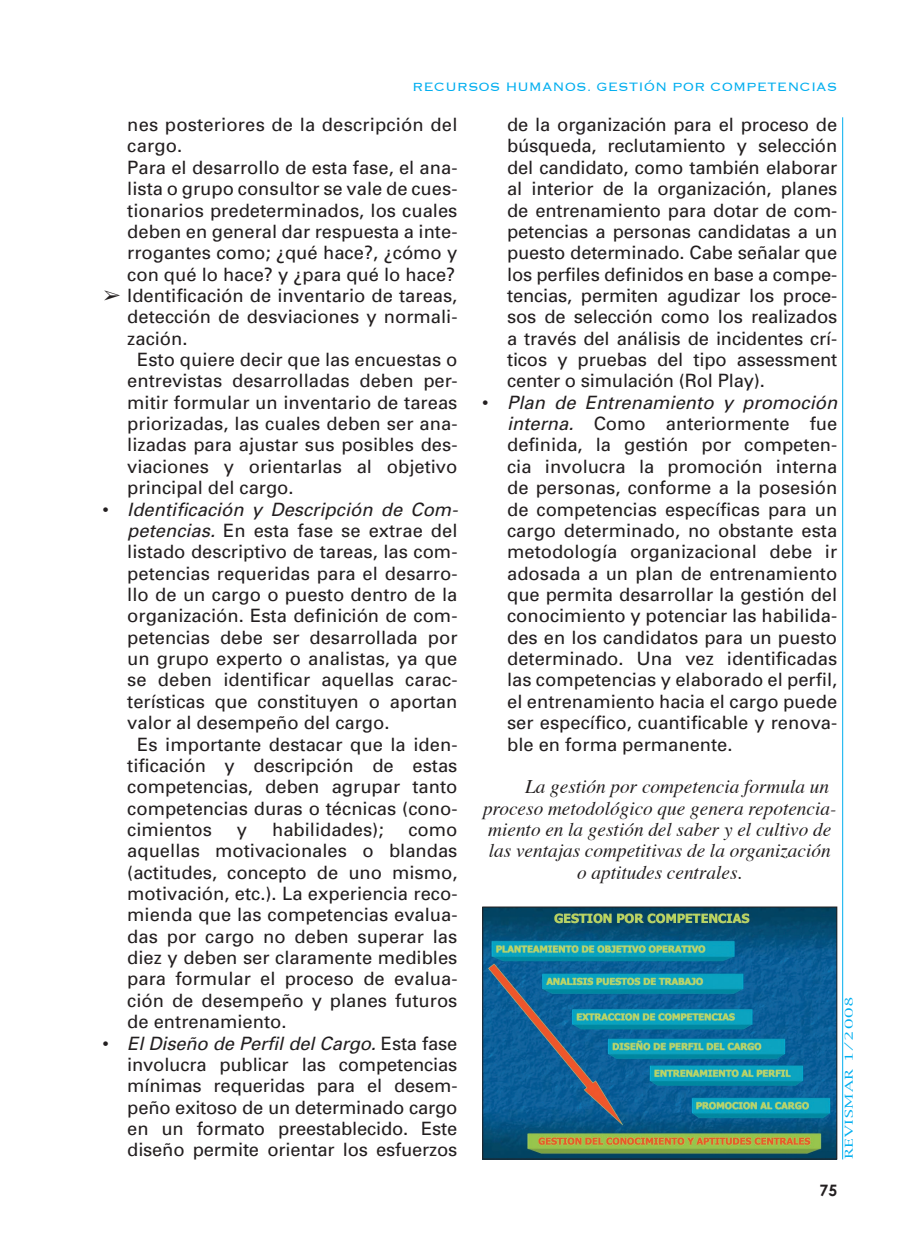
<style>
.page{position:relative;width:905px;height:1252px;background:#fff}
.page>*{position:absolute;margin:0;border:0;box-sizing:border-box;transform-origin:0 0}
.t1{font:italic 19.25px "Times";color:#231f20}
.t2{font:18.38px/21.3px "Univers";color:#231f20;text-align:justify}
.t3{font:italic 18.38px "Univers";color:#231f20}
.t4{font:300 15.75px "Copperplate";color:#00aeef}
.t5{font:700 15.75px "Century Gothic";color:#231f20}
.t6{font:10.5px "New York";letter-spacing:.05em;color:#00aeef;scale:1.5 1}
.s1{font-family:"MS Gothic"}
.s2{font-style:normal}
.s3{font-style:italic}
</style>
<div class="page">
<hr style="left:842px;top:117px;width:1px;height:1042px;background:#00aeef">
<img style="left:484px;top:908px;width:351px;height:249px">
<div style="left:482px;top:906px;width:355px;height:253px;border:1px solid #231f20"></div>
<p class="t4" style="left:412px;top:77px;width:426px">RECURSOS HUMANOS. GESTIÓN POR COMPETENCIAS</p>
<p class="t2" style="left:127px;top:114px;width:331px;text-align:left">nes posteriores de la descripción del cargo.<br>Para el desarrollo de esta fase, el ana&shy;lista o grupo consultor se vale de cues&shy;tionarios predeterminados, los cuales deben en general dar respuesta a inte&shy;rrogantes como; ¿qué hace?, ¿cómo y con qué lo hace? y ¿para qué lo hace?</p>
<p class="t2" style="left:102px;top:285px;width:356px"><span class="s1">➢</span> Identificación de inventario de tareas,</p>
<p class="t2" style="left:127px;top:306px;width:331px">detección de desviaciones y normali-</p>
<p class="t2" style="left:127px;top:328px;width:62px">zación.</p>
<p class="t2" style="left:137px;top:349px;width:321px">Esto quiere decir que las encuestas o</p>
<p class="t2" style="left:127px;top:370px;width:331px">entrevistas desarrolladas deben per-</p>
<p class="t2" style="left:127px;top:392px;width:331px">mitir formular un inventario de tareas</p>
<p class="t2" style="left:127px;top:413px;width:331px">priorizadas, las cuales deben ser ana-</p>
<p class="t2" style="left:127px;top:434px;width:331px">lizadas para ajustar sus posibles des-</p>
<p class="t2" style="left:127px;top:456px;width:331px">viaciones y orientarlas al objetivo</p>
<p class="t2" style="left:127px;top:477px;width:168px">principal del cargo.</p>
<p class="t3" style="left:102px;top:498px;width:355px"><span class="s2">•</span> Identificación y Descripción de Com-</p>
<p class="t2" style="left:127px;top:520px;width:331px"><span class="s3">petencias.</span> En esta fase se extrae del</p>
<p class="t2" style="left:127px;top:541px;width:331px">listado descriptivo de tareas, las com-</p>
<p class="t2" style="left:127px;top:562px;width:331px">petencias requeridas para el desarro-</p>
<p class="t2" style="left:127px;top:584px;width:331px">llo de un cargo o puesto dentro de la</p>
<p class="t2" style="left:127px;top:605px;width:331px">organización. Esta definición de com-</p>
<p class="t2" style="left:127px;top:626px;width:331px">petencias debe ser desarrollada por</p>
<p class="t2" style="left:127px;top:648px;width:331px">un grupo experto o analistas, ya que</p>
<p class="t2" style="left:127px;top:669px;width:331px">se deben identificar aquellas carac-</p>
<p class="t2" style="left:127px;top:691px;width:331px">terísticas que constituyen o aportan</p>
<p class="t2" style="left:127px;top:712px;width:263px">valor al desempeño del cargo.</p>
<p class="t2" style="left:137px;top:733px;width:321px">Es importante destacar que la iden-</p>
<p class="t2" style="left:127px;top:755px;width:331px">tificación y descripción de estas</p>
<p class="t2" style="left:127px;top:776px;width:331px">competencias, deben agrupar tanto</p>
<p class="t2" style="left:127px;top:797px;width:331px">competencias duras o técnicas (cono-</p>
<p class="t2" style="left:127px;top:819px;width:86px">cimientos</p>
<p class="t2" style="left:237px;top:819px;width:12px">y</p>
<p class="t2" style="left:272px;top:819px;width:113px">habilidades);</p>
<p class="t2" style="left:127px;top:819px;width:331px;text-indent:281px">como aquellas motivacionales o blandas (actitudes, concepto de uno mismo, motivación, etc.). La experiencia reco&shy;mienda que las competencias evalua&shy;das por cargo no deben superar las diez y deben ser claramente medibles para formular el proceso de evalua&shy;ción de desempeño y planes futuros de entrenamiento.</p>
<p class="t2" style="left:127px;top:1032px;width:331px;text-indent:-25px">• <span class="s3">El Diseño de Perfil del Cargo.</span> Esta fase involucra publicar las competencias mínimas requeridas para el desem&shy;peño exitoso de un determinado cargo en un formato preestablecido. Este diseño permite orientar los esfuerzos</p>
<p class="t2" style="left:507px;top:114px;width:331px">de la organización para el proceso de búsqueda, reclutamiento y selección del candidato, como también elaborar al interior de la organización, planes de entrenamiento para dotar de com&shy;petencias a personas candidatas a un puesto determinado. Cabe señalar que los perfiles definidos en base a compe&shy;tencias, permiten agudizar los proce&shy;sos de selección como los realizados a través del análisis de incidentes crí&shy;ticos y pruebas del tipo assessment center o simulación (Rol Play).</p>
<p class="t2" style="left:507px;top:392px;width:331px;text-indent:-25px">• <span class="s3">Plan de Entrenamiento y promoción interna.</span> Como anteriormente fue definida, la gestión por competen&shy;cia involucra la promoción interna de personas, conforme a la posesión de competencias específicas para un cargo determinado, no obstante esta metodología organizacional debe ir adosada a un plan de entrenamiento que permita desarrollar la gestión del conocimiento y potenciar las habilida&shy;des en los candidatos para un puesto determinado. Una vez identificadas las competencias y elaborado el perfil, el entrenamiento hacia el cargo puede ser específico, cuantificable y renova&shy;ble en forma permanente.</p>
<p class="t1" style="left:525px;top:769px;width:305px">La gestión por competencia formula un</p>
<p class="t1" style="left:483px;top:790px;width:355px">proceso metodológico que genera repotencia-</p>
<p class="t1" style="left:488px;top:812px;width:344px">miento en la gestión del saber y el cultivo de</p>
<p class="t1" style="left:488px;top:833px;width:343px">las ventajas competitivas de la organización</p>
<p class="t1" style="left:577px;top:855px;width:167px">o aptitudes centrales.</p>
<p class="t6" style="left:841px;top:1159px;width:110px;rotate:-90deg">REVISMAR 1/2008</p>
<p class="t5" style="left:819px;top:1180px;width:19px">75</p>
</div>
